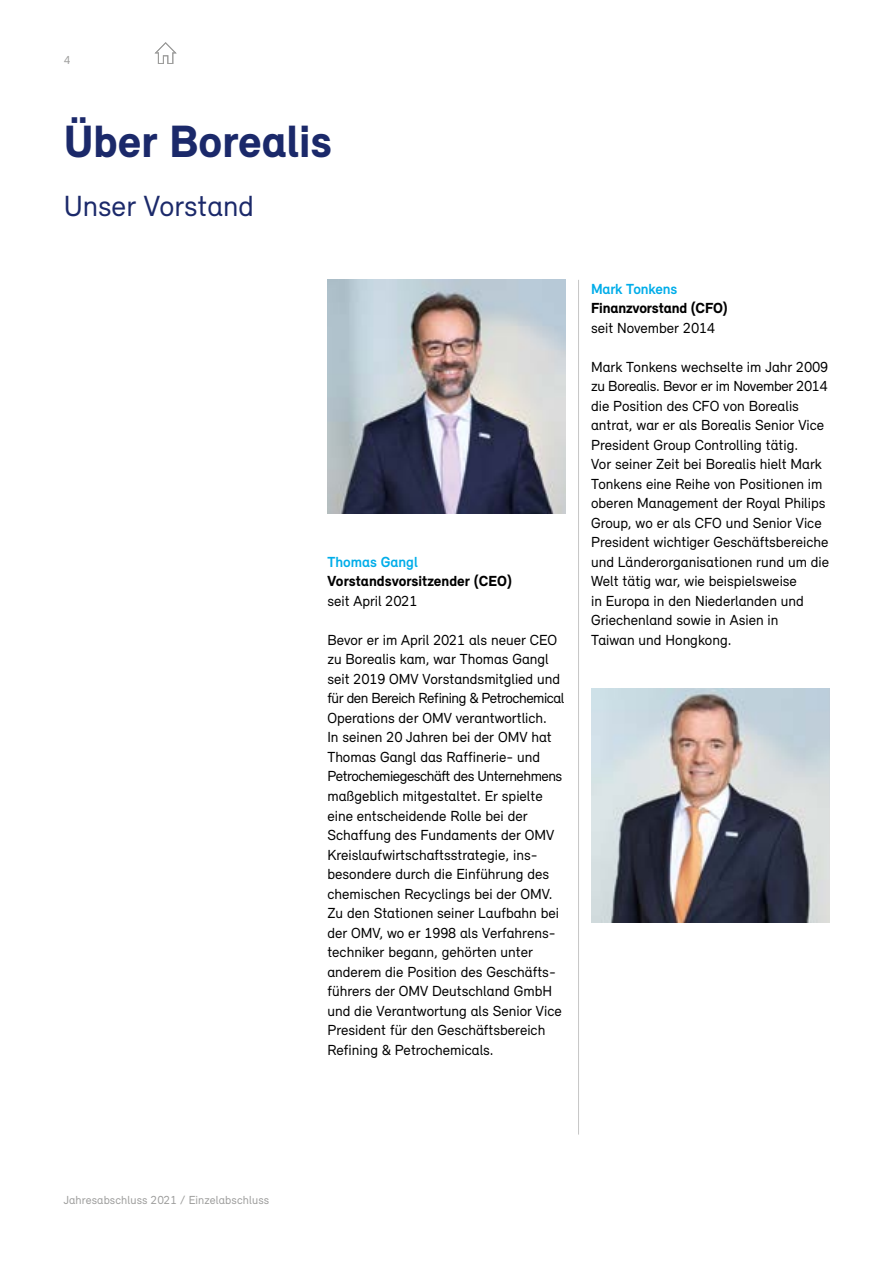
<style>
.page{position:relative;width:893px;height:1263px;background:#fff}
.page>*{position:absolute;margin:0;border:0;box-sizing:border-box;transform-origin:0 0}
.t1{font:900 46.5px "Relevant";color:#1b296a}
.t2{font:30px "Relevant";color:#1b296a}
.t3{font:15px/19.5px "Relevant";color:#000}
.t4{font:900 15px "Relevant";color:#000}
.t5{font:700 15px "Relevant";letter-spacing:-.005em;color:#00ade9}
.t6{font:12px "Relevant";letter-spacing:.01em;color:#9d9d9c}
</style>
<div class="page">
<img style="left:591px;top:689px;width:238px;height:234px">
<hr style="left:578px;top:280px;width:1px;height:854px;background:#c6c6c6">
<img style="left:327px;top:280px;width:239px;height:234px">
<svg style="left:155px;top:42px;width:22px;height:22px"></svg>
<p class="t6" style="left:64px;top:53px;width:8px">4</p>
<h1 class="t1" style="left:64px;top:114px;width:270px">Über Borealis</h1>
<h2 class="t2" style="left:64px;top:188px;width:191px">Unser Vorstand</h2>
<p class="t5" style="left:327px;top:553px;width:92px">Thomas Gangl</p>
<p class="t4" style="left:327px;top:572px;width:186px">Vorstandsvorsitzender (CEO)</p>
<p class="t3" style="left:327px;top:591px;width:92px">seit April 2021</p>
<p class="t3" style="left:327px;top:630px;width:239px">Bevor er im April 2021 als neuer CEO zu Borealis kam, war Thomas Gangl seit 2019 OMV Vorstandsmitglied und für den Bereich Refining &amp; Petrochemical Operations der OMV verantwortlich.<br>In seinen 20 Jahren bei der OMV hat Thomas Gangl das Raffinerie- und Petrochemiegeschäft des Unternehmens maßgeblich mitgestaltet. Er spielte eine entscheidende Rolle bei der Schaffung des Fundaments der OMV Kreislaufwirtschaftsstrategie, ins&shy;besondere durch die Einführung des chemischen Recyclings bei der OMV.<br>Zu den Stationen seiner Laufbahn bei der OMV, wo er 1998 als Verfahrens&shy;techniker begann, gehörten unter anderem die Position des Geschäfts&shy;führers der OMV Deutschland GmbH und die Verantwortung als Senior Vice President für den Geschäftsbereich Refining &amp; Petrochemicals.</p>
<p class="t5" style="left:591px;top:280px;width:88px">Mark Tonkens</p>
<p class="t4" style="left:591px;top:299px;width:138px">Finanzvorstand (CFO)</p>
<p class="t3" style="left:591px;top:318px;width:125px">seit November 2014</p>
<p class="t3" style="left:591px;top:357px;width:240px">Mark Tonkens wechselte im Jahr 2009 zu Borealis. Bevor er im November 2014 die Position des CFO von Borealis antrat, war er als Borealis Senior Vice President Group Controlling tätig.<br>Vor seiner Zeit bei Borealis hielt Mark Tonkens eine Reihe von Positionen im oberen Management der Royal Philips Group, wo er als CFO und Senior Vice President wichtiger Geschäftsbereiche und Länderorganisationen rund um die Welt tätig war, wie beispielsweise<br>in Europa in den Niederlanden und Griechenland sowie in Asien in<br>Taiwan und Hongkong.</p>
<p class="t6" style="left:64px;top:1193px;width:207px">Jahresabschluss 2021 / Einzelabschluss</p>
</div>
